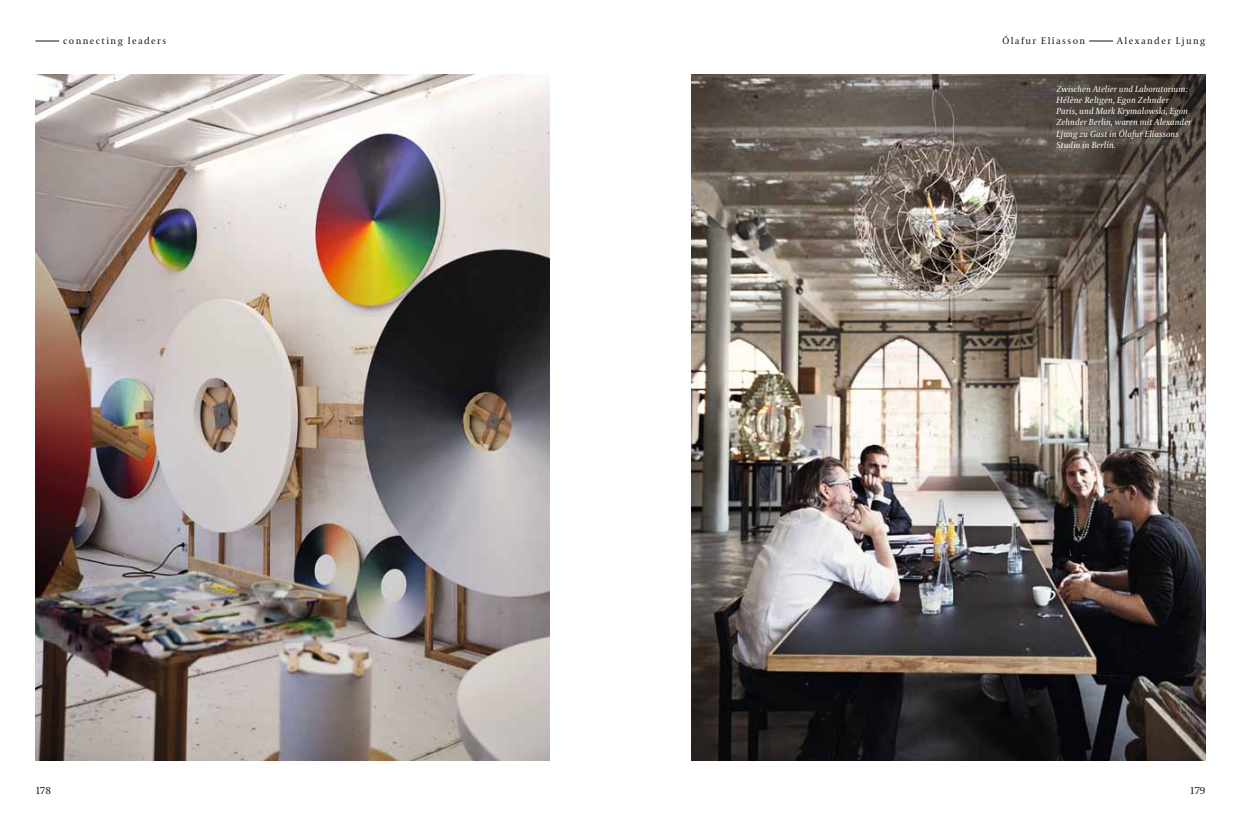
<style>
.page{position:relative;width:1241px;height:815px;background:#fff}
.page>*{position:absolute;margin:0;border:0;box-sizing:border-box;transform-origin:0 0}
.t1{font:10px "Coranto 2";letter-spacing:-.025em;color:#141414}
.t2{font:9.38px "Coranto 2";letter-spacing:.15em;color:#141414}
.t3{font:italic 8.75px/11.2px "Coranto 2";letter-spacing:.01em;color:#fff}
</style>
<div class="page">
<img style="left:35px;top:74px;width:514px;height:686px">
<img style="left:691px;top:74px;width:514px;height:686px">
<svg style="left:35px;top:41px;width:24px;height:1px"></svg>
<svg style="left:1089px;top:41px;width:23px;height:1px"></svg>
<p class="t2" style="left:63px;top:35px;width:104px">connecting leaders</p>
<p class="t2" style="left:1002px;top:35px;width:84px">Ólafur Elíasson</p>
<p class="t2" style="left:1114px;top:35px;width:93px">Alexander Ljung</p>
<p class="t3" style="left:1056px;top:83px;width:136px">Zwischen Atelier und Laboratorium:<br>Hélène Reltgen, Egon Zehnder<br>Paris, und Mark Krymalowski, Egon<br>Zehnder Berlin, waren mit Alexander<br>Ljung zu Gast in Ólafur Elíassons<br>Studio in Berlin.</p>
<p class="t1" style="left:35px;top:784px;width:17px">178</p>
<p class="t1" style="left:1189px;top:784px;width:17px">179</p>
</div>
